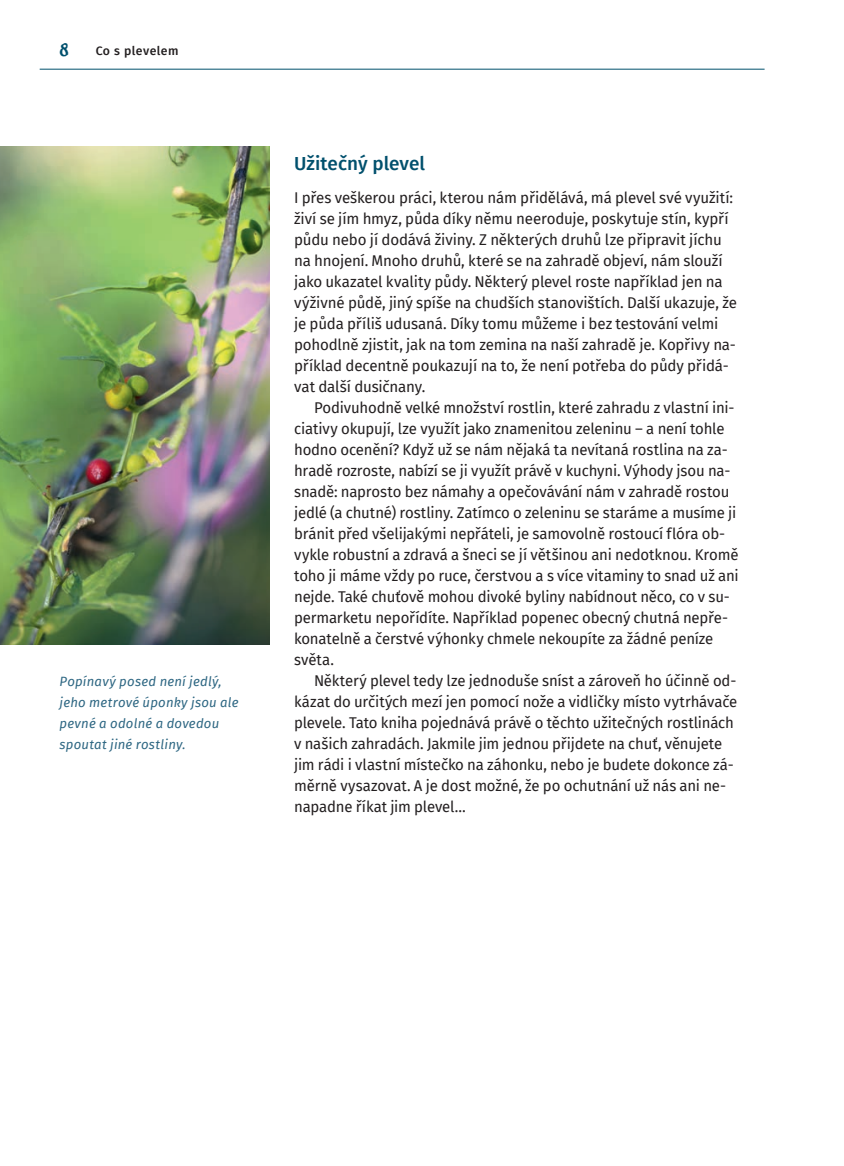
<style>
.page{position:relative;width:844px;height:1166px;background:#fff}
.page>*{position:absolute;margin:0;border:0;box-sizing:border-box;transform-origin:0 0}
.t1{font:500 18.9px "Fira Sans";color:#00506d}
.t2{font:15.75px "Bocadillo";color:#00506d}
.t3{font:15.22px/21px "Fira Sans";letter-spacing:-.015em;color:#231f20}
.t4{font:italic 13.12px/21px "Fira Sans";letter-spacing:.015em;color:#2d6682}
.t5{font:500 12.25px "Fira Sans";letter-spacing:.035em;color:#231f20}
</style>
<div class="page">
<hr style="left:40px;top:69px;width:724px;height:1px;background:#00506d">
<img style="left:0;top:146px;width:269px;height:498px">
<p class="t2" style="left:59px;top:39px;width:11px">8</p>
<p class="t5" style="left:96px;top:41px;width:84px">Co s plevelem</p>
<p class="t4" style="left:59px;top:671px;width:180px">Popínavý posed není jedlý, jeho metrové úponky jsou ale pevné a odolné a dovedou spoutat jiné rostliny.</p>
<p class="t1" style="left:294px;top:148px;width:132px">Užitečný plevel</p>
<p class="t3" style="left:294px;top:187px;width:444px">I přes veškerou práci, kterou nám přidělává, má plevel své využití: živí se jím hmyz, půda díky němu neeroduje, poskytuje stín, kypří půdu nebo jí dodává živiny. Z některých druhů lze připravit jíchu na hnojení. Mnoho druhů, které se na zahradě objeví, nám slouží jako ukazatel kvality půdy. Některý plevel roste například jen na výživné půdě, jiný spíše na chudších stanovištích. Další ukazuje, že je půda příliš udusaná. Díky tomu můžeme i bez testování velmi pohodlně zjistit, jak na tom zemina na naší zahradě je. Kopřivy na&shy;příklad decentně poukazují na to, že není potřeba do půdy přidá&shy;vat další dusičnany.</p>
<p class="t3" style="left:294px;top:397px;width:446px;text-indent:20px">Podivuhodně velké množství rostlin, které zahradu z vlastní ini&shy;ciativy okupují, lze využít jako znamenitou zeleninu – a není tohle hodno ocenění? Když už se nám nějaká ta nevítaná rostlina na za&shy;hradě rozroste, nabízí se ji využít právě v kuchyni. Výhody jsou na&shy;snadě: naprosto bez námahy a opečovávání nám v zahradě rostou jedlé (a chutné) rostliny. Zatímco o zeleninu se staráme a musíme ji bránit před všelijakými nepřáteli, je samovolně rostoucí flóra ob&shy;vykle robustní a zdravá a šneci se jí většinou ani nedotknou. Kromě toho ji máme vždy po ruce, čerstvou a s více vitaminy to snad už ani nejde. Také chuťově mohou divoké byliny nabídnout něco, co v su&shy;permarketu nepořídíte. Například popenec obecný chutná nepře&shy;konatelně a čerstvé výhonky chmele nekoupíte za žádné peníze světa.</p>
<p class="t3" style="left:294px;top:670px;width:444px;text-indent:20px">Některý plevel tedy lze jednoduše sníst a zároveň ho účinně od&shy;kázat do určitých mezí jen pomocí nože a vidličky místo vytrhávače plevele. Tato kniha pojednává právě o těchto užitečných rostlinách v našich zahradách. Jakmile jim jednou přijdete na chuť, věnujete jim rádi i vlastní místečko na záhonku, nebo je budete dokonce zá&shy;měrně vysazovat. A je dost možné, že po ochutnání už nás ani ne&shy;napadne říkat jim plevel…</p>
</div>
